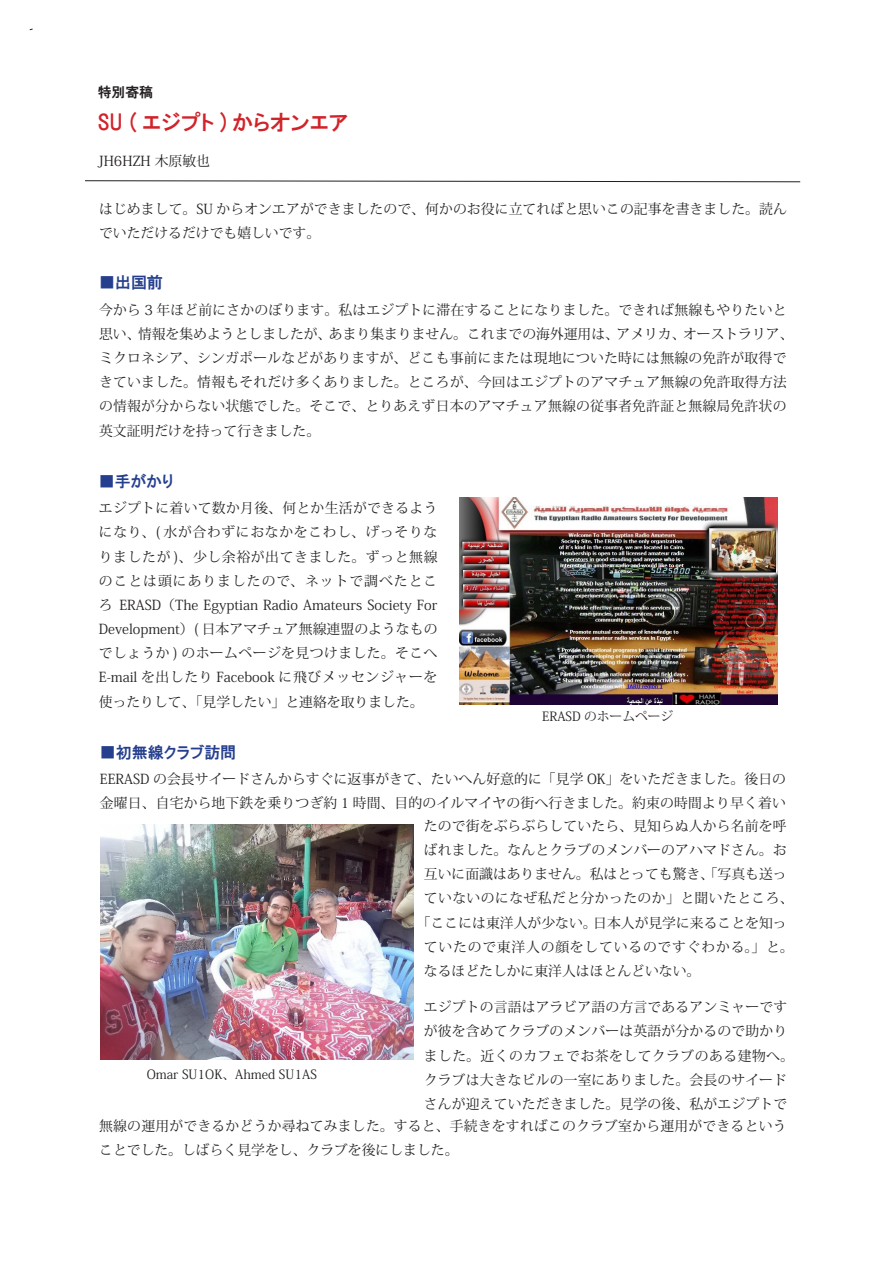
<style>
.page{position:relative;width:893px;height:1263px;background:#fff}
.page>*{position:absolute;margin:0;border:0;box-sizing:border-box;transform-origin:0 0}
.t1{font:21.3px "HGP Gothic E";color:#d1232a}
.t2{font:15.9px "HGP Gothic E";color:#253f8e}
.t3{font:13.8px/24.2px "Koz Min Pr 6 N";letter-spacing:.01em;color:#231f20}
.t4{font:13.8px/24.2px "Koz Min Pr 6 N";letter-spacing:.045em;color:#231f20;text-align:right}
.t5{font:13.8px "Koz Min Pr 6 N";letter-spacing:.03em;color:#231f20}
.t6{font:13.8px "HGP Gothic E";color:#231f20}
.t7{font:12.75px "Koz Min Pr 6 N";color:#231f20}
</style>
<div class="page">
<img style="left:459px;top:497px;width:319px;height:208px">
<img style="left:100px;top:824px;width:313px;height:235px">
<svg style="left:85px;top:180px;width:716px;height:2px"></svg>
<p class="t6" style="left:98px;top:85px;width:57px">特別寄稿</p>
<p class="t1" style="left:98px;top:111px;width:252px">SU ( エジプト ) からオンエア</p>
<p class="t3" style="left:98px;top:149px;width:114px">JH6HZH 木原敏也</p>
<p class="t3" style="left:99px;top:197px;width:689px">はじめまして。SU からオンエアができましたので、何かのお役に立てればと思いこの記事を書きました。読んでいただけるだけでも嬉しいです。</p>
<p class="t2" style="left:99px;top:274px;width:65px">■出国前</p>
<p class="t3" style="left:683px;top:298px;width:112px;text-indent:-584px">今から 3 年ほど前にさかのぼります。私はエジプトに滞在することになりました。できれば無線もやりたいとオーストラリア、</p>
<p class="t3" style="left:138px;top:322px;width:195px">情報を集めようとしましたが、</p>
<p class="t3" style="left:329px;top:322px;width:292px">あまり集まりません。これまでの海外運用は、</p>
<p class="t3" style="left:99px;top:322px;width:689px">思い、<br>ミクロネシア、シンガポールなどがありますが、どこも事前にまたは現地についた時には無線の免許が取得できていました。情報もそれだけ多くありました。ところが、今回はエジプトのアマチュア無線の免許取得方法の情報が分からない状態でした。そこで、とりあえず日本のアマチュア無線の従事者免許証と無線局免許状の英文証明だけを持って行きました。</p>
<p class="t3" style="left:616px;top:322px;width:71px">アメリカ、</p>
<p class="t2" style="left:99px;top:473px;width:76px">■手がかり</p>
<p class="t4" style="left:99px;top:496px;width:340px">エジプトに着いて数か月後、何とか生活ができるようになり、( 水が合わずにおなかをこわし、げっそりなりましたが )、少し余裕が出てきました。ずっと無線のことは頭にありましたので、ネットで調べたとこ<br>ERASD（The Egyptian Radio Amateurs Society For</p>
<p class="t3" style="left:99px;top:593px;width:340px">ろ<br>Development）( 日本アマチュア無線連盟のようなものでしょうか ) のホームページを見つけました。そこへ-E mail を出したり Facebook に飛びメッセンジャーを使ったりして、「見学したい」と連絡を取りました。</p>
<p class="t7" style="left:542px;top:709px;width:133px">ERASD のホームページ</p>
<p class="t2" style="left:100px;top:744px;width:138px">■初無線クラブ訪問</p>
<p class="t3" style="left:100px;top:767px;width:688px">EERASD の会長サイードさんからすぐに返事がきて、たいへん好意的に「見学 OK」をいただきました。後日の金曜日、自宅から地下鉄を乗りつぎ約 1 時間、目的のイルマイヤの街へ行きました。約束の時間より早く着い</p>
<p class="t3" style="left:424px;top:814px;width:364px">たので街をぶらぶらしていたら、見知らぬ人から名前を呼</p>
<p class="t3" style="left:424px;top:838px;width:364px">ばれました。なんとクラブのメンバーのアハマドさん。お</p>
<p class="t3" style="left:424px;top:862px;width:364px">互いに面識はありません。私はとっても驚き、「写真も送っ</p>
<p class="t5" style="left:424px;top:890px;width:371px">ていないのになぜ私だと分かったのか」と聞いたところ、</p>
<p class="t3" style="left:593px;top:911px;width:195px">日本人が見学に来ることを知っ</p>
<p class="t3" style="left:424px;top:911px;width:371px;text-indent:-7px">「ここには東洋人が少ない。<br>ていたので東洋人の顔をしているのですぐわかる。」と。なるほどたしかに東洋人はほとんどいない。</p>
<p class="t3" style="left:424px;top:995px;width:372px">エジプトの言語はアラビア語の方言であるアンミャーですが彼を含めてクラブのメンバーは英語が分かるので助かりました。近くのカフェでお茶をしてクラブのある建物へ。クラブは大きなビルの一室にありました。会長のサイードさんが迎えていただきました。見学の後、私がエジプトで</p>
<p class="t3" style="left:99px;top:1114px;width:689px">無線の運用ができるかどうか尋ねてみました。すると、手続きをすればこのクラブ室から運用ができるということでした。しばらく見学をし、クラブを後にしました。</p>
<p class="t7" style="left:147px;top:1067px;width:172px">Omar SU1OK、Ahmed SU1AS</p>
</div>
